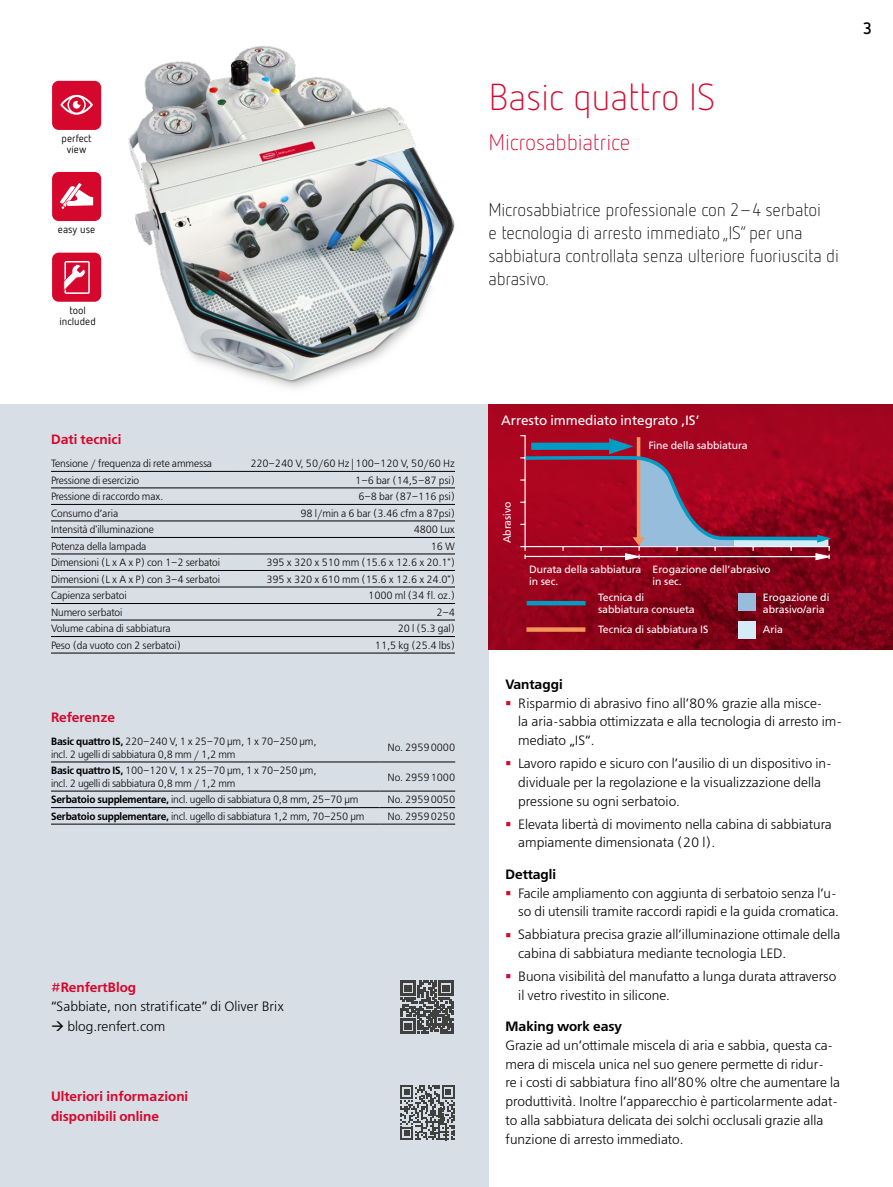
<style>
.page{position:relative;width:893px;height:1187px;background:#fff}
.page>*{position:absolute;margin:0;border:0;box-sizing:border-box;transform-origin:0 0}
.t1{font:300 37.5px "Netto Pro";letter-spacing:-.01em;color:#d5072d}
.t2{font:300 22.5px "Netto Pro";letter-spacing:-.01em;color:#d5072d}
.t3{font:300 18px/23.2px "Netto Pro";letter-spacing:-.01em;color:#000}
.t4{font:700 16.5px "Netto Pro";color:#000}
.t5{font:300 13.5px/18.8px "Free Set";color:#000}
.t6{font:600 13.5px/19.6px "Free Set";color:#d5072d}
.t7{font:600 13.5px "Free Set";color:#000}
.t8{font:13.5px "Free Set";color:#fff}
.t9{font:300 10.5px/12.6px "Free Set";letter-spacing:-.01em;color:#000;scale:.96 1}
.t10{font:10.5px/12px "Free Set";color:#fff}
.t11{font:10.5px/10.5px "Netto Pro";color:#000;text-align:center}
.s1{font-weight:600}
</style>
<div class="page">
<div style="left:0;top:404px;width:488px;height:782px;background:#d8dee5"></div>
<img style="left:128px;top:46px;width:327px;height:343px">
<div style="left:52px;top:81px;width:49px;height:49px;background:#d5072d;border-radius:7px"></div>
<svg style="left:60px;top:95px;width:33px;height:20px"></svg>
<div style="left:52px;top:172px;width:49px;height:49px;background:#d5072d;border-radius:7px"></div>
<svg style="left:60px;top:183px;width:33px;height:26px"></svg>
<div style="left:52px;top:252px;width:49px;height:50px;background:#d5072d;border-radius:7px"></div>
<div style="left:64px;top:261px;width:26px;height:33px;border:2px solid #fff"></div>
<svg style="left:63px;top:264px;width:23px;height:28px"></svg>
<svg style="left:400px;top:1085px;width:55px;height:54px"></svg>
<hr style="left:51px;top:471px;width:185px;height:1px;background:#000">
<hr style="left:236px;top:471px;width:219px;height:1px;background:#000">
<hr style="left:51px;top:570px;width:185px;height:1px;background:#000">
<hr style="left:236px;top:570px;width:219px;height:1px;background:#000">
<hr style="left:51px;top:586px;width:185px;height:1px;background:#000">
<hr style="left:236px;top:586px;width:219px;height:1px;background:#000">
<hr style="left:51px;top:603px;width:185px;height:1px;background:#000">
<hr style="left:236px;top:603px;width:219px;height:1px;background:#000">
<hr style="left:51px;top:619px;width:185px;height:1px;background:#000">
<hr style="left:236px;top:619px;width:219px;height:1px;background:#000">
<hr style="left:51px;top:636px;width:185px;height:1px;background:#000">
<hr style="left:236px;top:636px;width:219px;height:1px;background:#000">
<hr style="left:51px;top:652px;width:185px;height:1px;background:#000">
<hr style="left:236px;top:652px;width:219px;height:1px;background:#000">
<hr style="left:51px;top:487px;width:185px;height:1px;background:#000">
<hr style="left:236px;top:487px;width:219px;height:1px;background:#000">
<hr style="left:51px;top:504px;width:185px;height:1px;background:#000">
<hr style="left:236px;top:504px;width:219px;height:1px;background:#000">
<hr style="left:51px;top:520px;width:185px;height:1px;background:#000">
<hr style="left:236px;top:520px;width:219px;height:1px;background:#000">
<hr style="left:51px;top:537px;width:185px;height:1px;background:#000">
<hr style="left:236px;top:537px;width:219px;height:1px;background:#000">
<hr style="left:51px;top:553px;width:185px;height:1px;background:#000">
<hr style="left:236px;top:553px;width:219px;height:1px;background:#000">
<hr style="left:51px;top:761px;width:328px;height:1px;background:#000">
<hr style="left:51px;top:790px;width:328px;height:1px;background:#000">
<hr style="left:51px;top:807px;width:328px;height:1px;background:#000">
<hr style="left:51px;top:823px;width:328px;height:1px;background:#000">
<hr style="left:379px;top:790px;width:76px;height:1px;background:#000">
<hr style="left:379px;top:807px;width:76px;height:1px;background:#000">
<hr style="left:379px;top:823px;width:76px;height:1px;background:#000">
<hr style="left:379px;top:761px;width:76px;height:1px;background:#000">
<svg style="left:401px;top:980px;width:52px;height:53px"></svg>
<svg style="left:488px;top:404px;width:405px;height:245px;background:#91031a"></svg>
<hr style="left:527px;top:601px;width:59px;height:4px;background:#009cc4">
<svg style="left:526px;top:627px;width:59px;height:4px"></svg>
<div style="left:739px;top:593px;width:17px;height:17px;background:#97bddd"></div>
<div style="left:739px;top:621px;width:17px;height:17px;background:#d4ecf5"></div>
<svg style="left:520px;top:435px;width:311px;height:126px;background:#9d2640"></svg>
<hr style="left:525px;top:556px;width:104px;height:1px;background:#fff">
<hr style="left:639px;top:556px;width:182px;height:1px;background:#fff">
<p class="t11" style="left:62px;top:133px;width:32px">perfect view</p>
<p class="t11" style="left:58px;top:224px;width:39px">easy use</p>
<p class="t11" style="left:59px;top:305px;width:38px">tool included</p>
<h1 class="t1" style="left:488px;top:73px;width:228px">Basic quattro IS</h1>
<h2 class="t2" style="left:488px;top:128px;width:143px">Microsabbiatrice</h2>
<h3 class="t3" style="left:488px;top:197px;width:352px">Microsabbiatrice professionale con 2–4 serbatoi<br>e tecnologia di arresto immediato „IS“ per una sabbiatura controllata senza ulteriore fuoriuscita di abrasivo.</h3>
<p class="t4" style="left:863px;top:17px;width:10px">3</p>
<p class="t6" style="left:51px;top:430px;width:72px">Dati tecnici</p>
<p class="t9" style="left:51px;top:457px;width:169px">Tensione / frequenza di rete ammessa</p>
<p class="t9" style="left:250px;top:457px;width:215px">220–240 V, 50/60 Hz | 100–120 V, 50/60 Hz</p>
<p class="t9" style="left:51px;top:474px;width:93px">Pressione di esercizio</p>
<p class="t9" style="left:355px;top:474px;width:105px">1–6 bar (14,5–87 psi)</p>
<p class="t9" style="left:51px;top:490px;width:119px">Pressione di raccordo max.</p>
<p class="t9" style="left:358px;top:490px;width:102px">6–8 bar (87–116 psi)</p>
<p class="t9" style="left:51px;top:507px;width:72px">Consumo d’aria</p>
<p class="t9" style="left:300px;top:507px;width:162px">98 l/min a 6 bar (3.46 cfm a 87psi)</p>
<p class="t9" style="left:51px;top:523px;width:109px">Intensità d'illuminazione</p>
<p class="t9" style="left:414px;top:523px;width:45px">4800 Lux</p>
<p class="t9" style="left:51px;top:540px;width:101px">Potenza della lampada</p>
<p class="t9" style="left:431px;top:540px;width:27px">16 W</p>
<p class="t9" style="left:51px;top:556px;width:178px">Dimensioni (L x A x P) con 1–2 serbatoi</p>
<p class="t9" style="left:266px;top:556px;width:198px">395 x 320 x 510 mm (15.6 x 12.6 x 20.1")</p>
<p class="t9" style="left:51px;top:573px;width:178px">Dimensioni (L x A x P) con 3–4 serbatoi</p>
<p class="t9" style="left:266px;top:573px;width:198px">395 x 320 x 610 mm (15.6 x 12.6 x 24.0")</p>
<p class="t9" style="left:51px;top:589px;width:80px">Capienza serbatoi</p>
<p class="t9" style="left:368px;top:589px;width:92px">1000 ml (34 fl. oz.)</p>
<p class="t9" style="left:51px;top:606px;width:76px">Numero serbatoi</p>
<p class="t9" style="left:436px;top:606px;width:21px">2–4</p>
<p class="t9" style="left:51px;top:622px;width:126px">Volume cabina di sabbiatura</p>
<p class="t9" style="left:398px;top:622px;width:61px">20 l (5.3 gal)</p>
<p class="t9" style="left:51px;top:639px;width:137px">Peso (da vuoto con 2 serbatoi)</p>
<p class="t9" style="left:375px;top:639px;width:85px">11,5 kg (25.4 lbs)</p>
<p class="t6" style="left:51px;top:708px;width:65px">Referenze</p>
<p class="t9" style="left:51px;top:735px;width:278px"><span class="s1">Basic quattro IS,</span> 220–240 V, 1 x 25–70 µm, 1 x 70–250 µm, incl. 2 ugelli di sabbiatura 0,8 mm / 1,2 mm</p>
<p class="t9" style="left:387px;top:741px;width:72px">No. 29590000</p>
<p class="t9" style="left:51px;top:764px;width:278px"><span class="s1">Basic quattro IS,</span> 100–120 V, 1 x 25–70 µm, 1 x 70–250 µm, incl. 2 ugelli di sabbiatura 0,8 mm / 1,2 mm</p>
<p class="t9" style="left:387px;top:770px;width:72px">No. 29591000</p>
<p class="t9" style="left:51px;top:793px;width:322px"><span class="s1">Serbatoio supplementare,</span> incl. ugello di sabbiatura 0,8 mm, 25–70 µm</p>
<p class="t9" style="left:387px;top:793px;width:72px">No. 29590050</p>
<p class="t9" style="left:51px;top:810px;width:328px"><span class="s1">Serbatoio supplementare,</span> incl. ugello di sabbiatura 1,2 mm, 70–250 µm</p>
<p class="t9" style="left:387px;top:810px;width:72px">No. 29590250</p>
<p class="t6" style="left:51px;top:977px;width:87px">#RenfertBlog</p>
<p class="t5" style="left:51px;top:997px;width:235px">“Sabbiate, non stratificate” di Oliver Brix</p>
<p class="t5" style="left:51px;top:1017px;width:116px">→ blog.renfert.com</p>
<p class="t6" style="left:51px;top:1086px;width:139px">Ulteriori informazioni disponibili online</p>
<p class="t8" style="left:501px;top:412px;width:200px">Arresto immediato integrato ‚IS‘</p>
<p class="t10" style="left:648px;top:439px;width:101px">Fine della sabbiatura</p>
<p class="t10" style="left:501px;top:543px;width:44px;rotate:-90deg">Abrasivo</p>
<p class="t10" style="left:529px;top:563px;width:114px">Durata della sabbiatura in sec.</p>
<p class="t10" style="left:653px;top:563px;width:120px">Erogazione dell‘abrasivo in sec.</p>
<p class="t10" style="left:598px;top:591px;width:98px">Tecnica di sabbiatura consueta</p>
<p class="t10" style="left:763px;top:591px;width:68px">Erogazione di abrasivo/aria</p>
<p class="t10" style="left:598px;top:623px;width:112px">Tecnica di sabbiatura IS</p>
<p class="t10" style="left:763px;top:623px;width:22px">Aria</p>
<p class="t7" style="left:505px;top:676px;width:59px">Vantaggi</p>
<p class="t5" style="left:518px;top:693px;width:325px">Risparmio di abrasivo fino all’80% grazie alla misce-<br>la aria-sabbia ottimizzata e alla tecnologia di arresto im&shy;mediato „IS“.</p>
<p class="t5" style="left:518px;top:754px;width:315px">Lavoro rapido e sicuro con l’ausilio di un dispositivo in&shy;dividuale per la regolazione e la visualizzazione della pressione su ogni serbatoio.</p>
<p class="t5" style="left:518px;top:814px;width:315px">Elevata libertà di movimento nella cabina di sabbiatura ampiamente dimensionata (20 l).</p>
<p class="t7" style="left:505px;top:865px;width:52px">Dettagli</p>
<p class="t5" style="left:518px;top:883px;width:322px">Facile ampliamento con aggiunta di serbatoio senza l’u&shy;so di utensili tramite raccordi rapidi e la guida cromatica.</p>
<p class="t5" style="left:518px;top:925px;width:324px">Sabbiatura precisa grazie all’illuminazione ottimale della cabina di sabbiatura mediante tecnologia LED.</p>
<p class="t5" style="left:518px;top:967px;width:320px">Buona visibilità del manufatto a lunga durata attraverso il vetro rivestito in silicone.</p>
<p class="t7" style="left:505px;top:1018px;width:118px">Making work easy</p>
<p class="t5" style="left:505px;top:1035px;width:336px">Grazie ad un’ottimale miscela di aria e sabbia, questa ca&shy;mera di miscela unica nel suo genere permette di ridur-<br>re i costi di sabbiatura fino all’80% oltre che aumentare la produttività. Inoltre l’apparecchio è particolarmente adat&shy;to alla sabbiatura delicata dei solchi occlusali grazie alla funzione di arresto immediato.</p>
</div>
